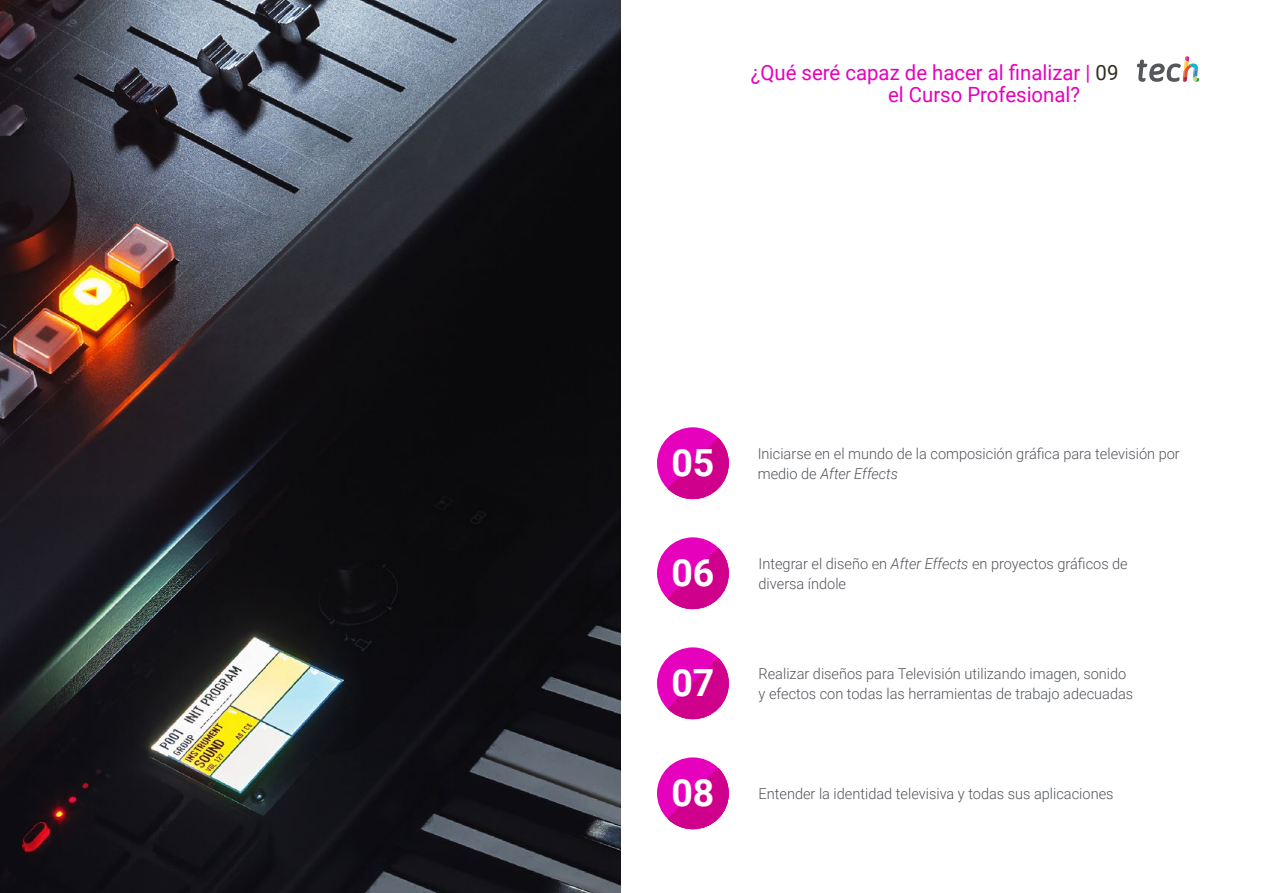
<style>
.page{position:relative;width:1263px;height:893px;background:#fff}
.page>*{position:absolute;margin:0;border:0;box-sizing:border-box;transform-origin:0 0}
.t1{font:700 37.5px "Roboto";color:#fff}
.t2{font:21px/22.5px "Roboto";color:#e602bd}
.t3{font:300 15px/19.5px "Roboto";color:#52555b}
.t4{font:italic 300 15px "Roboto";color:#52555b}
.s1{color:#312e20}
.s2{font-style:normal}
.s3{font-style:italic}
</style>
<div class="page">
<div style="left:657px;top:537px;width:72px;height:72px;background:#e602bd;border-radius:50%"></div>
<svg style="left:667px;top:548px;width:62px;height:61px"></svg>
<div style="left:657px;top:757px;width:72px;height:72px;background:#e602bd;border-radius:50%"></div>
<svg style="left:667px;top:768px;width:62px;height:61px"></svg>
<div style="left:657px;top:647px;width:72px;height:72px;background:#e602bd;border-radius:50%"></div>
<svg style="left:667px;top:658px;width:62px;height:61px"></svg>
<div style="left:657px;top:427px;width:72px;height:72px;background:#e602bd;border-radius:50%"></div>
<svg style="left:667px;top:438px;width:62px;height:61px"></svg>
<img style="left:0;top:0;width:621px;height:893px">
<svg style="left:1137px;top:56px;width:62px;height:26px"></svg>
<h2 class="t2" style="left:888px;top:60px;width:232px;text-indent:-137px">¿Qué seré capaz de hacer al finalizar | <span class="s1">09 </span>el Curso Profesional?</h2>
<h1 class="t1" style="left:671px;top:436px;width:45px">05</h1>
<p class="t3" style="left:758px;top:443px;width:423px">Iniciarse en el mundo de la composición gráfica para televisión por</p>
<p class="t4" style="left:758px;top:463px;width:142px"><span class="s2">medio de</span> After Effects</p>
<h1 class="t1" style="left:671px;top:546px;width:45px">06</h1>
<p class="t3" style="left:758px;top:553px;width:371px">Integrar el diseño en <span class="s3">After Effects</span> en proyectos gráficos de diversa índole</p>
<h1 class="t1" style="left:671px;top:656px;width:45px">07</h1>
<p class="t3" style="left:758px;top:663px;width:376px">Realizar diseños para Televisión utilizando imagen, sonido y efectos con todas las herramientas de trabajo adecuadas</p>
<h1 class="t1" style="left:671px;top:766px;width:45px">08</h1>
<p class="t3" style="left:758px;top:783px;width:356px">Entender la identidad televisiva y todas sus aplicaciones</p>
</div>
